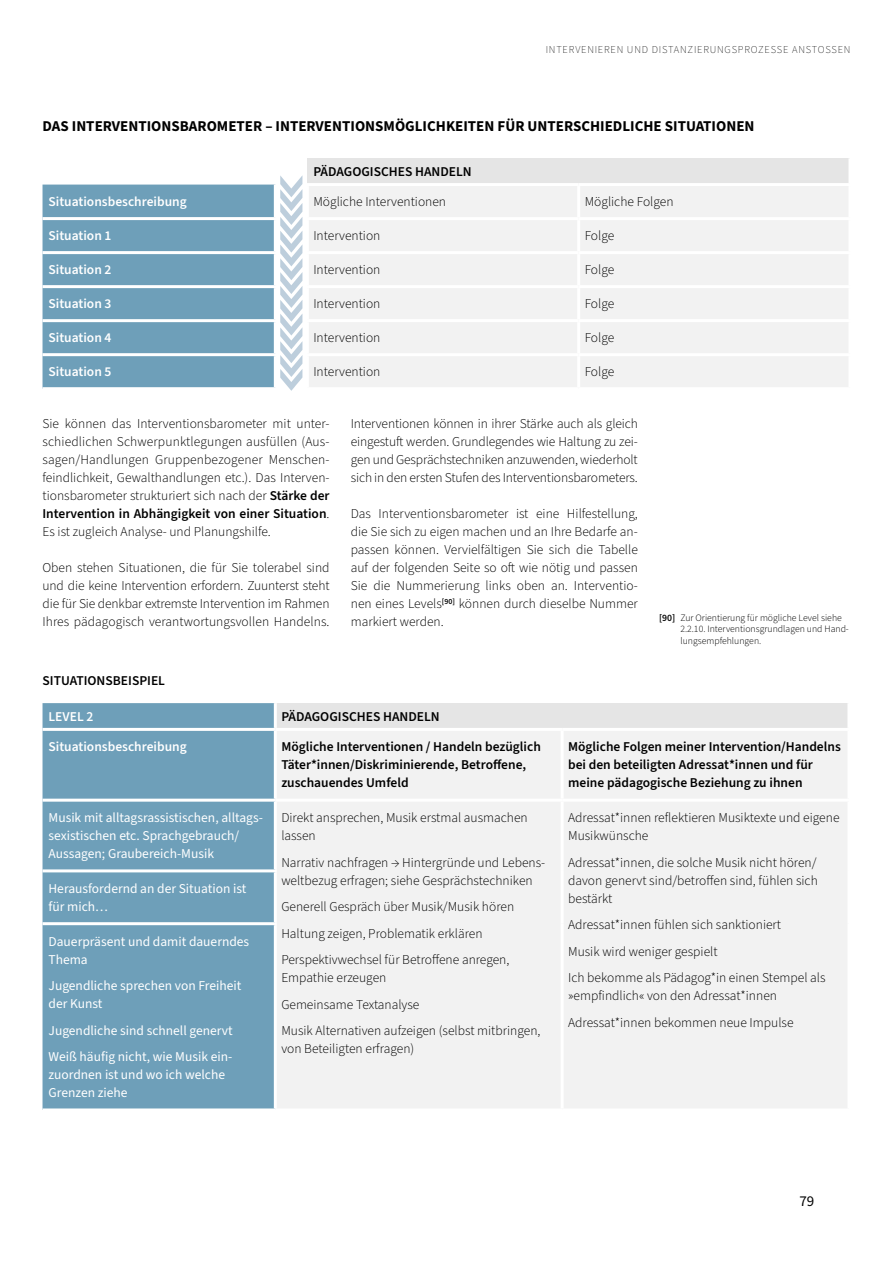
<style>
.page{position:relative;width:893px;height:1263px;background:#fff}
.page>*{position:absolute;margin:0;border:0;box-sizing:border-box;transform-origin:0 0}
.t1{font:700 15px "Source Sans 3";color:#000}
.t2{font:15px "Source Sans 3";color:#000}
.t3{font:300 13.5px/18px "Source Sans 3";color:#000}
.t4{font:13.5px/18px "Source Sans 3";color:#fff}
.t5{font:600 13.5px/18px "Source Sans 3";color:#000}
.t6{font:600 13.5px "Source Sans 3";color:#fff}
.t7{font:300 9.75px/11.7px "Source Sans 3";color:#000}
.s1{font-weight:600}
</style>
<div class="page">
<div style="left:43px;top:703px;width:231px;height:405px;background:#6e9fb9"></div>
<div style="left:275px;top:703px;width:574px;height:26px;background:#e5e5e5"></div>
<div style="left:277px;top:731px;width:570px;height:377px;background:#f2f2f2"></div>
<hr style="left:562px;top:799px;width:288px;height:3px;background:#fff">
<hr style="left:847px;top:703px;width:3px;height:25px;background:#fff">
<hr style="left:562px;top:728px;width:288px;height:3px;background:#fff">
<hr style="left:43px;top:799px;width:232px;height:3px;background:#fff">
<hr style="left:43px;top:869px;width:234px;height:3px;background:#fff">
<hr style="left:43px;top:922px;width:234px;height:3px;background:#fff">
<hr style="left:275px;top:728px;width:287px;height:3px;background:#fff">
<hr style="left:561px;top:731px;width:3px;height:68px;background:#fff">
<hr style="left:275px;top:799px;width:287px;height:3px;background:#fff">
<hr style="left:561px;top:802px;width:3px;height:69px;background:#fff">
<hr style="left:561px;top:871px;width:3px;height:53px;background:#fff">
<hr style="left:561px;top:924px;width:3px;height:184px;background:#fff">
<hr style="left:274px;top:703px;width:3px;height:25px;background:#fff">
<hr style="left:43px;top:728px;width:232px;height:3px;background:#fff">
<div style="left:307px;top:158px;width:543px;height:27px;background:#e5e5e5"></div>
<div style="left:43px;top:185px;width:231px;height:202px;background:#6e9fb9"></div>
<div style="left:309px;top:186px;width:539px;height:201px;background:#f2f2f2"></div>
<hr style="left:577px;top:186px;width:3px;height:31px;background:#fff">
<hr style="left:43px;top:217px;width:234px;height:3px;background:#fff">
<hr style="left:306px;top:217px;width:273px;height:3px;background:#fff">
<hr style="left:579px;top:217px;width:272px;height:3px;background:#fff">
<hr style="left:577px;top:220px;width:3px;height:31px;background:#fff">
<hr style="left:43px;top:251px;width:234px;height:3px;background:#fff">
<hr style="left:306px;top:251px;width:273px;height:3px;background:#fff">
<hr style="left:579px;top:251px;width:272px;height:3px;background:#fff">
<hr style="left:577px;top:254px;width:3px;height:31px;background:#fff">
<hr style="left:43px;top:285px;width:234px;height:3px;background:#fff">
<hr style="left:306px;top:285px;width:273px;height:3px;background:#fff">
<hr style="left:579px;top:285px;width:272px;height:3px;background:#fff">
<hr style="left:577px;top:288px;width:3px;height:31px;background:#fff">
<hr style="left:43px;top:319px;width:234px;height:3px;background:#fff">
<hr style="left:306px;top:319px;width:273px;height:3px;background:#fff">
<hr style="left:579px;top:319px;width:272px;height:3px;background:#fff">
<hr style="left:577px;top:322px;width:3px;height:31px;background:#fff">
<hr style="left:43px;top:353px;width:234px;height:3px;background:#fff">
<hr style="left:306px;top:353px;width:273px;height:3px;background:#fff">
<hr style="left:579px;top:353px;width:272px;height:3px;background:#fff">
<hr style="left:577px;top:356px;width:3px;height:31px;background:#fff">
<hr style="left:848px;top:158px;width:3px;height:25px;background:#fff">
<hr style="left:306px;top:183px;width:273px;height:3px;background:#fff">
<hr style="left:579px;top:183px;width:272px;height:3px;background:#fff">
<svg style="left:280px;top:176px;width:22px;height:215px"></svg>
<p class="t1" style="left:43px;top:116px;width:714px">DAS INTERVENTIONSBAROMETER – INTERVENTIONSMÖGLICHKEITEN FÜR UNTERSCHIEDLICHE SITUATIONEN</p>
<p class="t5" style="left:313px;top:163px;width:160px">PÄDAGOGISCHES HANDELN</p>
<p class="t6" style="left:49px;top:193px;width:140px">Situationsbeschreibung</p>
<p class="t3" style="left:313px;top:193px;width:134px">Mögliche Interventionen</p>
<p class="t3" style="left:585px;top:193px;width:90px">Mögliche Folgen</p>
<p class="t6" style="left:49px;top:227px;width:65px">Situation 1</p>
<p class="t3" style="left:313px;top:227px;width:69px">Intervention</p>
<p class="t3" style="left:585px;top:227px;width:31px">Folge</p>
<p class="t6" style="left:49px;top:261px;width:65px">Situation 2</p>
<p class="t3" style="left:313px;top:261px;width:69px">Intervention</p>
<p class="t3" style="left:585px;top:261px;width:31px">Folge</p>
<p class="t6" style="left:49px;top:295px;width:65px">Situation 3</p>
<p class="t3" style="left:313px;top:295px;width:69px">Intervention</p>
<p class="t3" style="left:585px;top:295px;width:31px">Folge</p>
<p class="t6" style="left:49px;top:329px;width:65px">Situation 4</p>
<p class="t3" style="left:313px;top:329px;width:69px">Intervention</p>
<p class="t3" style="left:585px;top:329px;width:31px">Folge</p>
<p class="t6" style="left:49px;top:363px;width:65px">Situation 5</p>
<p class="t3" style="left:313px;top:363px;width:69px">Intervention</p>
<p class="t3" style="left:585px;top:363px;width:31px">Folge</p>
<p class="t3" style="left:43px;top:415px;width:289px;text-align:justify">Sie können das Interventionsbarometer mit unter&shy;schiedlichen Schwerpunktlegungen ausfüllen (Aus&shy;sagen/Handlungen Gruppenbezogener Menschen&shy;feindlichkeit, Gewalthandlungen etc.). Das Interven&shy;tionsbarometer strukturiert sich nach der <span class="s1">Stärke der Intervention in Abhängigkeit von einer Situation</span>.<br>Es ist zugleich Analyse- und Planungshilfe.</p>
<p class="t3" style="left:43px;top:559px;width:289px;text-align:justify">Oben stehen Situationen, die für Sie tolerabel sind und die keine Intervention erfordern. Zuunterst steht die für Sie denkbar extremste Intervention im Rahmen Ihres pädagogisch verantwortungsvollen Handelns.</p>
<p class="t3" style="left:351px;top:415px;width:289px;text-align:justify">Interventionen können in ihrer Stärke auch als gleich eingestuft werden. Grundlegendes wie Haltung zu zei&shy;gen und Gesprächstechniken anzuwenden, wiederholt sich in den ersten Stufen des Interventionsbarometers.</p>
<p class="t3" style="left:351px;top:505px;width:289px;text-align:justify">Das Interventionsbarometer ist eine Hilfestellung, die Sie sich zu eigen machen und an Ihre Bedarfe an&shy;passen können. Vervielfältigen Sie sich die Tabelle auf der folgenden Seite so oft wie nötig und passen Sie die Nummerierung links oben an. Interventio&shy;nen eines Levels<sup>[90]</sup> können durch dieselbe Nummer markiert werden.</p>
<p class="t7" style="left:680px;top:612px;width:170px;text-indent:-21px"><span class="s1">[90]</span> Zur Orientierung für mögliche Level siehe<br>2.2.10. Interventionsgrundlagen und Hand&shy;lungsempfehlungen.</p>
<p class="t5" style="left:43px;top:671px;width:124px">SITUATIONSBEISPIEL</p>
<p class="t6" style="left:49px;top:708px;width:46px">LEVEL 2</p>
<p class="t5" style="left:281px;top:707px;width:160px">PÄDAGOGISCHES HANDELN</p>
<p class="t6" style="left:49px;top:738px;width:140px">Situationsbeschreibung</p>
<p class="t5" style="left:281px;top:738px;width:261px">Mögliche Interventionen / Handeln bezüglich<br>Täter*innen/Diskriminierende, Betroffene, zuschauendes Umfeld</p>
<p class="t5" style="left:568px;top:738px;width:274px">Mögliche Folgen meiner Intervention/Handelns bei den beteiligten Adressat*innen und für meine pädagogische Beziehung zu ihnen</p>
<p class="t4" style="left:49px;top:809px;width:216px">Musik mit alltagsrassistischen, alltags&shy;sexistischen etc. Sprachgebrauch/<br>Aussagen; Graubereich-Musik</p>
<p class="t3" style="left:281px;top:809px;width:248px">Direkt ansprechen, Musik erstmal ausmachen lassen</p>
<p class="t3" style="left:568px;top:809px;width:273px">Adressat*innen reflektieren Musiktexte und eigene<br>Musikwünsche</p>
<p class="t3" style="left:568px;top:853px;width:251px;text-align:justify">Adressat*innen, die solche Musik nicht hören/ davon genervt sind/betroffen sind, fühlen sich bestärkt</p>
<p class="t3" style="left:568px;top:911px;width:259px;line-height:26.5px">Adressat*innen fühlen sich sanktioniert<br>Musik wird weniger gespielt<br>Ich bekomme als Pädagog*in einen Stempel als</p>
<p class="t3" style="left:568px;top:982px;width:227px;line-height:26.5px">»empfindlich« von den Adressat*innen<br>Adressat*innen bekommen neue Impulse</p>
<p class="t3" style="left:281px;top:853px;width:265px">Narrativ nachfragen → Hintergründe und Lebens&shy;weltbezug erfragen; siehe Gesprächstechniken</p>
<p class="t3" style="left:281px;top:893px;width:234px;line-height:26.5px">Generell Gespräch über Musik/Musik hören<br>Haltung zeigen, Problematik erklären<br>Perspektivwechsel für Betroffene anregen,</p>
<p class="t3" style="left:281px;top:964px;width:261px;line-height:26.5px">Empathie erzeugen<br>Gemeinsame Textanalyse<br>Musik Alternativen aufzeigen (selbst mitbringen,</p>
<p class="t3" style="left:281px;top:1040px;width:135px">von Beteiligten erfragen)</p>
<p class="t4" style="left:49px;top:879px;width:199px">Herausfordernd an der Situation ist für mich…</p>
<p class="t4" style="left:49px;top:932px;width:202px">Dauerpräsent und damit dauerndes<br>Thema</p>
<p class="t4" style="left:49px;top:976px;width:194px">Jugendliche sprechen von Freiheit der Kunst</p>
<p class="t4" style="left:49px;top:1017px;width:186px;line-height:26.5px">Jugendliche sind schnell genervt<br>Weiß häufig nicht, wie Musik ein-</p>
<p class="t4" style="left:49px;top:1065px;width:178px">zuordnen ist und wo ich welche<br>Grenzen ziehe</p>
<p class="t2" style="left:799px;top:1191px;width:16px">79</p>
</div>
